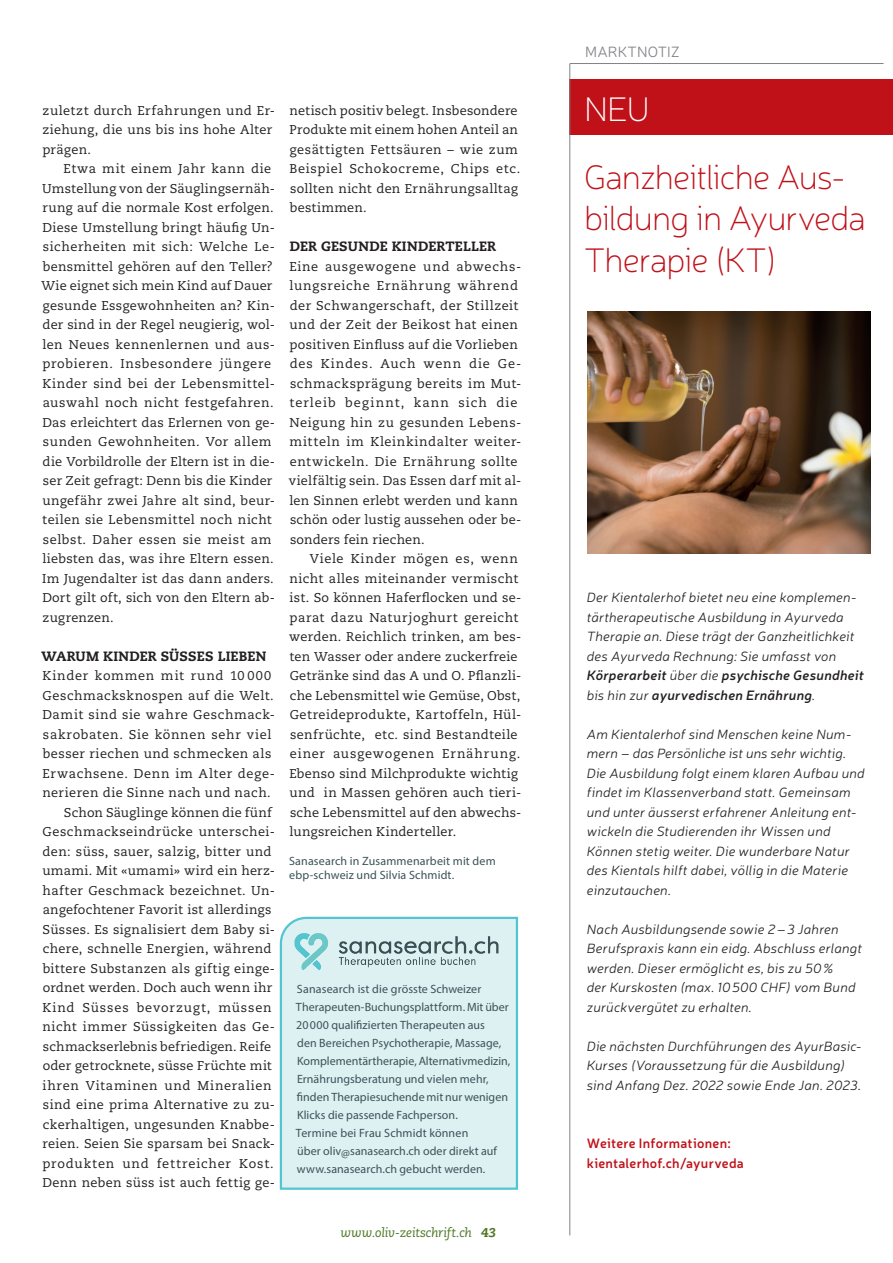
<style>
.page{position:relative;width:893px;height:1263px;background:#fff}
.page>*{position:absolute;margin:0;border:0;box-sizing:border-box;transform-origin:0 0}
.t1{font:100 34.5px/41.4px "Neris";letter-spacing:-.025em;color:#c01119}
.t2{font:100 34.5px "Neris";color:#fff}
.t3{font:300 15px "Neris";letter-spacing:.005em;color:#808285}
.t4{font:italic 300 13.5px/19.5px "Neris";letter-spacing:.015em;color:#231f20}
.t5{font:800 13.5px "Caecilia LT Std";letter-spacing:.015em;color:#231f20}
.t6{font:600 13.5px/19.5px "Neris";letter-spacing:.02em;color:#c01119}
.t7{font:12.75px/19.5px "Caecilia LT Std";letter-spacing:.03em;color:#231f20}
.t8{font:12.75px "Caecilia LT Std";letter-spacing:.01em;color:#231f20}
.t9{font:12.75px "Caecilia LT Std";letter-spacing:.05em;color:#231f20}
.t10{font:12.75px "Caecilia LT Std";letter-spacing:.06em;color:#231f20}
.t11{font:12.75px "Caecilia LT Std";letter-spacing:.055em;color:#231f20}
.t12{font:12.75px "Caecilia LT Std";letter-spacing:.07em;color:#231f20}
.t13{font:italic 12.75px "Caecilia LT Std";letter-spacing:-.005em;color:#4b7520}
.t14{font:12px/18px "Myriad Pro";letter-spacing:.005em;color:#3b5258}
.s1{font-weight:800}
.s2{font-weight:600}
</style>
<div class="page">
<div style="left:279px;top:916px;width:240px;height:274px;background:#ddf1f3"></div>
<img style="left:291px;top:931px;width:211px;height:42px">
<div style="left:570px;top:79px;width:323px;height:55px;background:#c01119"></div>
<hr style="left:570px;top:63px;width:314px;height:1px;background:#808285">
<hr style="left:570px;top:64px;width:1px;height:1171px;background:#808285">
<img style="left:587px;top:311px;width:283px;height:242px">
<p class="t7" style="left:42px;top:101px;width:234px">zuletzt durch Erfahrungen und Er&shy;ziehung, die uns bis ins hohe Alter prägen.</p>
<p class="t7" style="left:42px;top:159px;width:235px;text-indent:22px">Etwa mit einem Jahr kann die Umstellung von der Säuglingsernäh&shy;rung auf die normale Kost erfolgen.<br>Diese Umstellung bringt häufig Un&shy;sicherheiten mit sich: Welche Le&shy;bensmittel gehören auf den Teller?<br>Wie eignet sich mein Kind auf Dauer gesunde Essgewohnheiten an? Kin&shy;der sind in der Regel neugierig, wol&shy;len Neues kennenlernen und aus&shy;probieren. Insbesondere jüngere Kinder sind bei der Lebensmittel&shy;auswahl noch nicht festgefahren.<br>Das erleichtert das Erlernen von ge&shy;sunden Gewohnheiten. Vor allem die Vorbildrolle der Eltern ist in die&shy;ser Zeit gefragt: Denn bis die Kinder ungefähr zwei Jahre alt sind, beur&shy;teilen sie Lebensmittel noch nicht selbst. Daher essen sie meist am liebsten das, was ihre Eltern essen.<br>Im Jugendalter ist das dann anders.<br>Dort gilt oft, sich von den Eltern ab&shy;zugrenzen.</p>
<p class="t5" style="left:42px;top:648px;width:226px">WARUM KINDER SÜSSES LIEBEN</p>
<p class="t11" style="left:42px;top:668px;width:230px">Kinder kommen mit rund 10 000</p>
<p class="t7" style="left:43px;top:686px;width:233px">Geschmacksknospen auf die Welt.</p>
<p class="t9" style="left:42px;top:707px;width:234px">Damit sind sie wahre Geschmack-</p>
<p class="t9" style="left:43px;top:727px;width:230px">sakrobaten. Sie können sehr viel</p>
<p class="t7" style="left:43px;top:744px;width:230px">besser riechen und schmecken als</p>
<p class="t11" style="left:42px;top:766px;width:234px">Erwachsene. Denn im Alter dege-</p>
<p class="t7" style="left:42px;top:783px;width:230px">nerieren die Sinne nach und nach.</p>
<p class="t7" style="left:64px;top:803px;width:209px">Schon Säuglinge können die fünf</p>
<p class="t7" style="left:43px;top:822px;width:234px">Geschmackseindrücke unterschei-</p>
<p class="t7" style="left:43px;top:842px;width:230px">den: süss, sauer, salzig, bitter und</p>
<p class="t7" style="left:42px;top:861px;width:234px">umami. Mit «umami» wird ein herz-</p>
<p class="t7" style="left:42px;top:881px;width:234px">hafter Geschmack bezeichnet. Un-</p>
<p class="t8" style="left:43px;top:902px;width:230px">angefochtener Favorit ist allerdings</p>
<p class="t7" style="left:43px;top:920px;width:234px">Süsses. Es signalisiert dem Baby si-</p>
<p class="t7" style="left:43px;top:939px;width:230px">chere, schnelle Energien, während</p>
<p class="t7" style="left:43px;top:959px;width:234px">bittere Substanzen als giftig einge-</p>
<p class="t8" style="left:43px;top:980px;width:231px">ordnet werden. Doch auch wenn ihr</p>
<p class="t12" style="left:42px;top:1000px;width:231px">Kind Süsses bevorzugt, müssen</p>
<p class="t7" style="left:42px;top:1017px;width:234px">nicht immer Süssigkeiten das Ge-</p>
<p class="t8" style="left:43px;top:1039px;width:230px">schmackserlebnis befriedigen. Reife</p>
<p class="t7" style="left:43px;top:1056px;width:231px">oder getrocknete, süsse Früchte mit</p>
<p class="t10" style="left:43px;top:1078px;width:231px">ihren Vitaminen und Mineralien</p>
<p class="t7" style="left:43px;top:1095px;width:234px">sind eine prima Alternative zu zu-</p>
<p class="t7" style="left:43px;top:1115px;width:234px">ckerhaltigen, ungesunden Knabbe-</p>
<p class="t7" style="left:42px;top:1134px;width:234px">reien. Seien Sie sparsam bei Snack-</p>
<p class="t10" style="left:42px;top:1156px;width:233px">produkten und fettreicher Kost.</p>
<p class="t7" style="left:42px;top:1173px;width:234px">Denn neben süss ist auch fettig ge-</p>
<p class="t7" style="left:289px;top:101px;width:232px">netisch positiv belegt. Insbesondere<br>Produkte mit einem hohen Anteil an gesättigten Fettsäuren – wie zum<br>Beispiel Schokocreme, Chips etc. sollten nicht den Ernährungsalltag bestimmen.</p>
<p class="t5" style="left:290px;top:238px;width:208px">DER GESUNDE KINDERTELLER</p>
<p class="t7" style="left:289px;top:257px;width:234px">Eine ausgewogene und abwechs&shy;lungsreiche Ernährung während der Schwangerschaft, der Stillzeit und der Zeit der Beikost hat einen positiven Einfluss auf die Vorlieben des Kindes. Auch wenn die Ge&shy;schmacksprägung bereits im Mut&shy;terleib beginnt, kann sich die<br>Neigung hin zu gesunden Lebens&shy;mitteln im Kleinkindalter weiter&shy;entwickeln. Die Ernährung sollte vielfältig sein. Das Essen darf mit al&shy;len Sinnen erlebt werden und kann schön oder lustig aussehen oder be&shy;sonders fein riechen.</p>
<p class="t7" style="left:289px;top:549px;width:234px;text-indent:21px">Viele Kinder mögen es, wenn nicht alles miteinander vermischt ist. So können Haferflocken und se&shy;parat dazu Naturjoghurt gereicht werden. Reichlich trinken, am bes&shy;ten Wasser oder andere zuckerfreie Getränke sind das A und O. Pflanzli&shy;che Lebensmittel wie Gemüse, Obst, Getreideprodukte, Kartoffeln, Hül&shy;senfrüchte, etc. sind Bestandteile einer ausgewogenen Ernährung.<br>Ebenso sind Milchprodukte wichtig und in Massen gehören auch tieri&shy;sche Lebensmittel auf den abwechs&shy;lungsreichen Kinderteller.</p>
<p class="t14" style="left:289px;top:854px;width:208px;line-height:14.4px">Sanasearch in Zusammenarbeit mit dem ebp-schweiz und Silvia Schmidt.</p>
<p class="t14" style="left:296px;top:980px;width:216px">Sanasearch ist die grösste Schweizer Therapeuten-Buchungsplattform. Mit über 20000 qualifizierten Therapeuten aus<br>den Bereichen Psychotherapie, Massage, Komplementärtherapie, Alternativmedizin, Ernährungsberatung und vielen mehr, finden Therapiesuchende mit nur wenigen Klicks die passende Fachperson.<br>Termine bei Frau Schmidt können<br>über oliv@sanasearch.ch oder direkt auf www.sanasearch.ch gebucht werden.</p>
<p class="t13" style="left:341px;top:1225px;width:157px">www.oliv-zeitschrift.ch <span class="s1">43</span></p>
<p class="t3" style="left:585px;top:42px;width:96px">MARKTNOTIZ</p>
<h1 class="t2" style="left:584px;top:88px;width:67px">NEU</h1>
<h1 class="t1" style="left:584px;top:156px;width:283px">Ganzheitliche Aus&shy;bildung in Ayurveda<br>Therapie (KT)</h1>
<p class="t4" style="left:587px;top:587px;width:279px">Der Kientalerhof bietet neu eine komplemen&shy;tärtherapeutische Ausbildung in Ayurveda Therapie an. Diese trägt der Ganzheitlichkeit des Ayurveda Rechnung: Sie umfasst von <span class="s2">Körperarbeit</span> über die <span class="s2">psychische Gesundheit </span>bis hin zur <span class="s2">ayurvedischen Ernährung</span>.</p>
<p class="t4" style="left:587px;top:724px;width:279px">Am Kientalerhof sind Menschen keine Num&shy;mern – das Persönliche ist uns sehr wichtig.<br>Die Ausbildung folgt einem klaren Aufbau und findet im Klassenverband statt. Gemeinsam und unter äusserst erfahrener Anleitung ent&shy;wickeln die Studierenden ihr Wissen und Können stetig weiter. Die wunderbare Natur des Kientals hilft dabei, völlig in die Materie einzutauchen.</p>
<p class="t4" style="left:587px;top:919px;width:277px">Nach Ausbildungsende sowie 2 – 3 Jahren Berufspraxis kann ein eidg. Abschluss erlangt werden. Dieser ermöglicht es, bis zu 50 %<br>der Kurskosten (max. 10 500 CHF) vom Bund zurückvergütet zu erhalten.</p>
<p class="t4" style="left:587px;top:1036px;width:276px">Die nächsten Durchführungen des AyurBasic-<br>Kurses (Voraussetzung für die Ausbildung) sind Anfang Dez. 2022 sowie Ende Jan. 2023.</p>
<p class="t6" style="left:587px;top:1133px;width:159px">Weitere Informationen: kientalerhof.ch/ayurveda</p>
</div>
